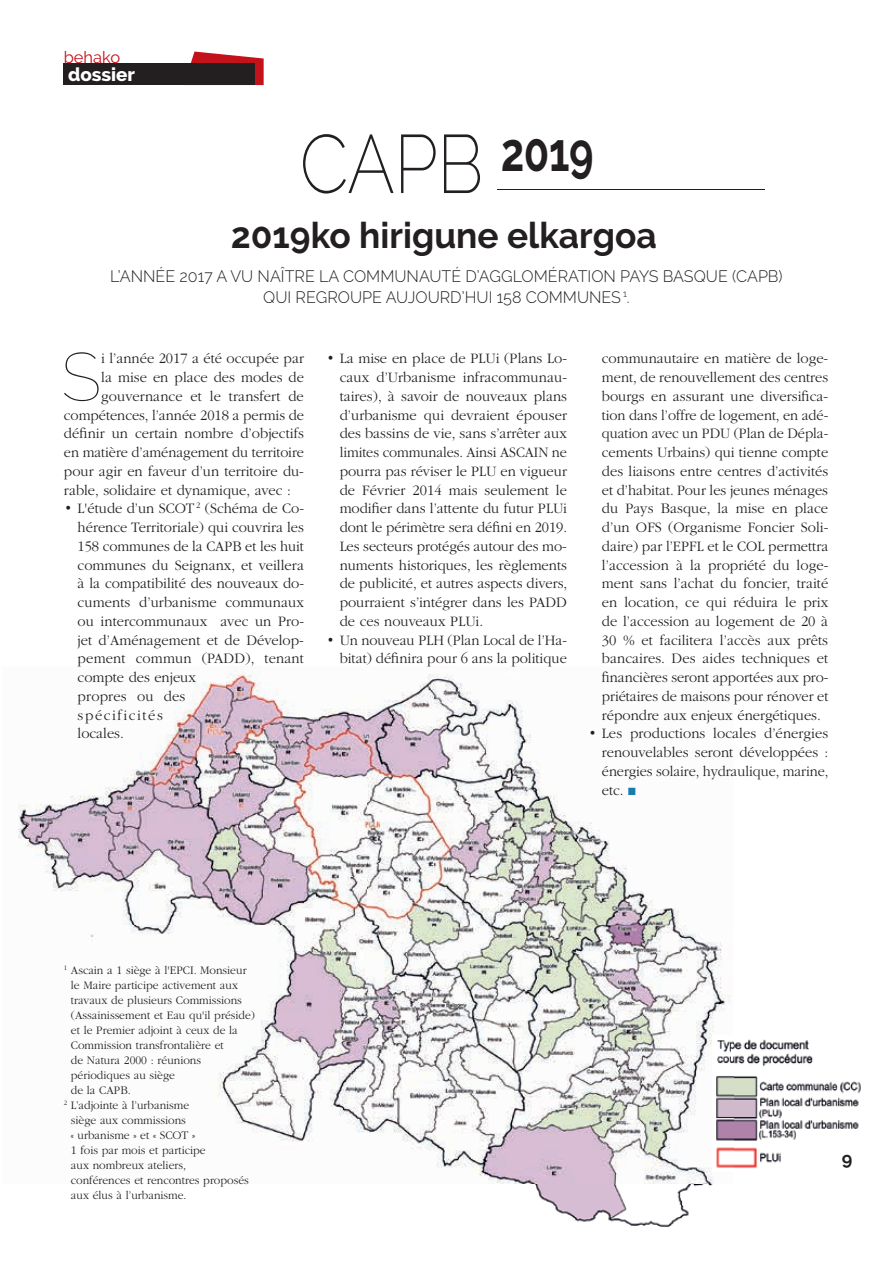
<style>
.page{position:relative;width:893px;height:1263px;background:#fff}
.page>*{position:absolute;margin:0;border:0;box-sizing:border-box;transform-origin:0 0}
.t1{font:200 82.5px "Raleway";color:#231f20;scale:.85 1}
.t2{font:100 67.8px "Raleway";color:#231f20}
.t3{font:700 36px "Raleway";color:#231f20}
.t4{font:800 18.75px "Raleway";color:#fff}
.t5{font:700 18px "Raleway";color:#231f20}
.t6{font:300 16.5px/21px "Raleway";color:#231f20;text-align:center}
.t7{font:16.5px "Raleway";color:#c4121a}
.t8{font:300 15px/18.8px "ITC Garamond Std";color:#231f20;text-align:justify}
.t9{font:300 15px/18.8px "ITC Garamond Std";color:#231f20;text-align:right;scale:.96 1}
.t10{font:300 12px "ITC Garamond Std";color:#231f20}
.s1{color:#177dad}
</style>
<div class="page">
<img style="left:733px;top:1039px;width:128px;height:129px">
<img style="left:18px;top:666px;width:715px;height:561px">
<hr style="left:497px;top:189px;width:268px;height:1px;background:#231f20">
<svg style="left:184px;top:52px;width:80px;height:33px"></svg>
<div style="left:64px;top:64px;width:191px;height:21px;background:#231f20"></div>
<p class="t7" style="left:64px;top:47px;width:58px">behako</p>
<p class="t4" style="left:68px;top:64px;width:69px">dossier</p>
<h1 class="t1" style="left:299px;top:116px;width:348px">CAPB <sup>2019</sup></h1>
<h3 class="t3" style="left:231px;top:215px;width:428px">2019ko hirigune elkargoa</h3>
<p class="t6" style="left:110px;top:265px;width:674px">L’ANNÉE 2017 A VU NAÎTRE LA COMMUNAUTÉ D’AGGLOMÉRATION PAYS BASQUE (CAPB)<br>QUI REGROUPE AUJOURD’HUI 158 COMMUNES <sup>1</sup>.</p>
<h2 class="t2" style="left:61px;top:337px;width:42px">S</h2>
<p class="t8" style="left:101px;top:349px;width:204px">i l’année 2017 a été occupée par</p>
<p class="t8" style="left:101px;top:368px;width:204px">la mise en place des modes de</p>
<p class="t8" style="left:101px;top:387px;width:204px">gouvernance et le transfert de</p>
<p class="t9" style="left:64px;top:406px;width:252px">compétences, l’année 2018 a permis de</p>
<p class="t8" style="left:64px;top:424px;width:242px">définir un certain nombre d’objectifs</p>
<p class="t9" style="left:64px;top:443px;width:252px">en matière d’aménagement du territoire</p>
<p class="t8" style="left:64px;top:462px;width:241px">pour agir en faveur d’un territoire du-</p>
<p class="t8" style="left:64px;top:481px;width:228px">rable, solidaire et dynamique, avec :</p>
<p class="t8" style="left:78px;top:499px;width:228px;text-align:left;text-indent:-14px">• L'étude d’un SCOT <sup>2</sup> (Schéma de Co&shy;hérence Territoriale) qui couvrira les<br>158 communes de la CAPB et les huit communes du Seignanx, et veillera à la compatibilité des nouveaux do&shy;cuments d’urbanisme communaux ou intercommunaux avec un Pro&shy;jet d’Aménagement et de Dévelop&shy;pement commun (PADD), tenant compte des enjeux<br>propres ou des<br>spécificités<br>locales.</p>
<p class="t8" style="left:340px;top:349px;width:229px;text-indent:-14px">• La mise en place de PLUi (Plans Lo&shy;caux d’Urbanisme infracommunau&shy;taires), à savoir de nouveaux plans d’urbanisme qui devraient épouser des bassins de vie, sans s’arrêter aux limites communales. Ainsi ASCAIN ne pourra pas réviser le PLU en vigueur de Février 2014 mais seulement le modifier dans l’attente du futur PLUi dont le périmètre sera défini en 2019.<br>Les secteurs protégés autour des mo&shy;numents historiques, les règlements de publicité, et autres aspects divers, pourraient s’intégrer dans les PADD de ces nouveaux PLUi.</p>
<p class="t9" style="left:326px;top:631px;width:253px">• Un nouveau PLH (Plan Local de l’Ha&shy;bitat) définira pour 6 ans la politique</p>
<p class="t8" style="left:602px;top:349px;width:228px">communautaire en matière de loge&shy;ment, de renouvellement des centres bourgs en assurant une diversifica&shy;tion dans l’offre de logement, en adé&shy;quation avec un PDU (Plan de Dépla&shy;cements Urbains) qui tienne compte des liaisons entre centres d’activités et d’habitat. Pour les jeunes ménages du Pays Basque, la mise en place d’un OFS (Organisme Foncier Soli&shy;daire) par l’EPFL et le COL permettra l’accession à la propriété du loge&shy;ment sans l’achat du foncier, traité en location, ce qui réduira le prix de l’accession au logement de 20 à 30 % et facilitera l’accès aux prêts bancaires. Des aides techniques et financières seront apportées aux pro&shy;priétaires de maisons pour rénover et répondre aux enjeux énergétiques.</p>
<p class="t8" style="left:602px;top:724px;width:228px;text-indent:-14px">• Les productions locales d’énergies renouvelables seront développées : énergies solaire, hydraulique, marine, etc. <span class="s1">■</span></p>
<p class="t10" style="left:64px;top:964px;width:184px"><sup>1</sup> Ascain a 1 siège à l'EPCI. Monsieur</p>
<p class="t10" style="left:71px;top:979px;width:169px">le Maire participe activement aux</p>
<p class="t10" style="left:71px;top:994px;width:172px">travaux de plusieurs Commissions</p>
<p class="t10" style="left:71px;top:1009px;width:186px">(Assainissement et Eau qu'il préside)</p>
<p class="t10" style="left:71px;top:1024px;width:168px">et le Premier adjoint à ceux de la</p>
<p class="t10" style="left:71px;top:1039px;width:154px">Commission transfrontalière et</p>
<p class="t10" style="left:71px;top:1054px;width:132px">de Natura 2000 : réunions</p>
<p class="t10" style="left:71px;top:1069px;width:106px">périodiques au siège</p>
<p class="t10" style="left:71px;top:1084px;width:62px">de la CAPB.</p>
<p class="t10" style="left:64px;top:1099px;width:127px"><sup>2</sup> L’adjointe à l’urbanisme</p>
<p class="t10" style="left:71px;top:1114px;width:117px">siège aux commissions</p>
<p class="t10" style="left:71px;top:1129px;width:126px">« urbanisme » et « SCOT »</p>
<p class="t10" style="left:71px;top:1144px;width:136px">1 fois par mois et participe</p>
<p class="t10" style="left:71px;top:1159px;width:117px">aux nombreux ateliers,</p>
<p class="t10" style="left:71px;top:1174px;width:179px">conférences et rencontres proposés</p>
<p class="t10" style="left:71px;top:1189px;width:117px">aux élus à l’urbanisme.</p>
<p class="t5" style="left:842px;top:1148px;width:12px">9</p>
</div>
